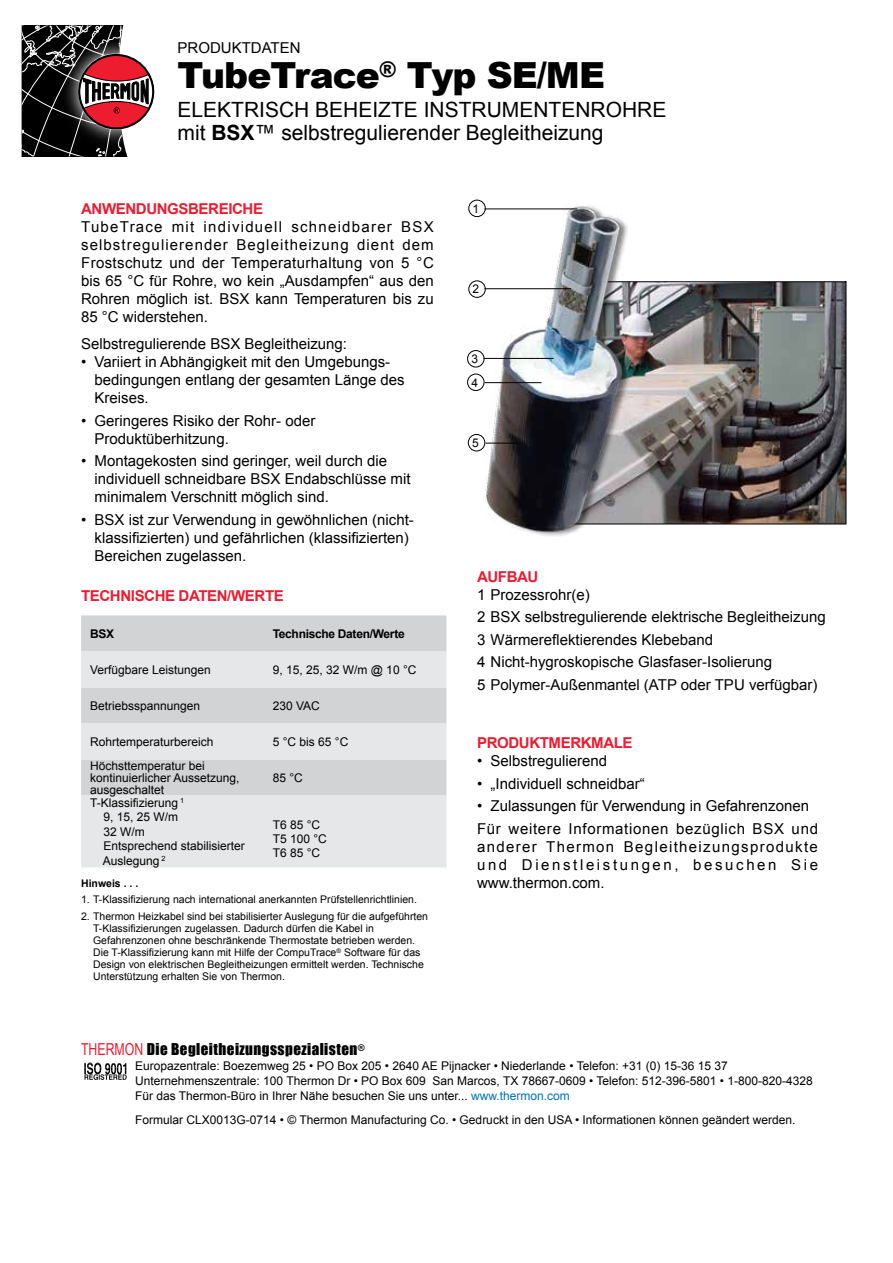
<style>
.page{position:relative;width:893px;height:1263px;background:#fff}
.page>*{position:absolute;margin:0;border:0;box-sizing:border-box;transform-origin:0 0}
.t1{font:900 36px "Arial";letter-spacing:-.025em;color:#000}
.t2{font:21px/22.5px "Arial";color:#000}
.t3{font:15px/18px "Arial";color:#000}
.t4{font:700 15px "Arial";letter-spacing:-.025em;color:#ed1b2f}
.t5{font:15px "Impact";letter-spacing:.03em;color:#000}
.t6{font:15px "Arial";color:#000101}
.t7{font:12px/14.4px "Arial";color:#000}
.t8{font:700 12px "Arial";letter-spacing:-.025em;color:#000}
.t9{font:10.5px/12px "Arial";color:#000}
.t10{font:700 10.5px "Arial";color:#000}
.s1{font-weight:700}
.s2{font-family:"Arial Narrow";font-size:16.5px;color:#ed1b2f}
.s3{color:#0072bc}
</style>
<div class="page">
<svg style="left:22px;top:25px;width:132px;height:131px"></svg>
<div style="left:78px;top:54px;width:76px;height:75px;border:2px solid #000;border-radius:50%"></div>
<img style="left:677px;top:281px;width:170px;height:244px">
<img style="left:467px;top:199px;width:210px;height:337px">
<hr style="left:484px;top:209px;width:93px;height:1px;background:#000">
<hr style="left:485px;top:382px;width:56px;height:1px;background:#000">
<hr style="left:486px;top:443px;width:32px;height:1px;background:#000">
<hr style="left:484px;top:358px;width:70px;height:1px;background:#000">
<hr style="left:484px;top:288px;width:87px;height:1px;background:#000">
<div style="left:468px;top:200px;width:18px;height:17px;border:1px solid #000;border-radius:50%"></div>
<div style="left:468px;top:280px;width:18px;height:18px;border:1px solid #000;border-radius:50%"></div>
<div style="left:467px;top:350px;width:17px;height:17px;border:1px solid #000;border-radius:50%"></div>
<div style="left:467px;top:374px;width:17px;height:17px;border:1px solid #000;border-radius:50%"></div>
<div style="left:468px;top:434px;width:17px;height:17px;border:1px solid #000;border-radius:50%"></div>
<div style="left:81px;top:615px;width:365px;height:36px;background:#d1d3d4"></div>
<svg style="left:81px;top:651px;width:365px;height:216px;fill:#e6e7e8"></svg>
<svg style="left:84px;top:1062px;width:43px;height:18px"></svg>
<p class="t6" style="left:178px;top:38px;width:125px">PRODUKTDATEN</p>
<h1 class="t1" style="left:178px;top:49px;width:429px">TubeTrace<sup>®</sup> Typ SE/ME</h1>
<h2 class="t2" style="left:178px;top:99px;width:490px">ELEKTRISCH BEHEIZTE INSTRUMENTENROHRE mit <span class="s1">BSX</span>™ selbstregulierender Begleitheizung</h2>
<p class="t4" style="left:81px;top:199px;width:183px">ANWENDUNGSBEREICHE</p>
<p class="t3" style="left:81px;top:218px;width:354px;text-align:justify">TubeTrace mit individuell schneidbarer BSX selbstregulierender Begleitheizung dient dem Frostschutz und der Temperaturhaltung von 5 °C bis 65 °C für Rohre, wo kein „Ausdampfen“ aus den Rohren möglich ist. BSX kann Temperaturen bis zu 85 °C widerstehen.</p>
<p class="t3" style="left:81px;top:335px;width:267px">Selbstregulierende BSX Begleitheizung:</p>
<p class="t3" style="left:95px;top:353px;width:312px;text-indent:-13px">• Variiert in Abhängigkeit mit den Umgebungs&shy;bedingungen entlang der gesamten Länge des<br>Kreises.</p>
<p class="t3" style="left:95px;top:412px;width:222px;text-indent:-14px">• Geringeres Risiko der Rohr- oder<br>Produktüberhitzung.</p>
<p class="t3" style="left:95px;top:452px;width:317px;text-indent:-14px">• Montagekosten sind geringer, weil durch die individuell schneidbare BSX Endabschlüsse mit minimalem Verschnitt möglich sind.</p>
<p class="t3" style="left:95px;top:511px;width:321px;text-indent:-14px">• BSX ist zur Verwendung in gewöhnlichen (nicht&shy;klassifizierten) und gefährlichen (klassifizierten)<br>Bereichen zugelassen.</p>
<p class="t4" style="left:81px;top:586px;width:204px">TECHNISCHE DATEN/WERTE</p>
<p class="t8" style="left:90px;top:626px;width:26px">BSX</p>
<p class="t8" style="left:273px;top:626px;width:133px">Technische Daten/Werte</p>
<p class="t7" style="left:90px;top:662px;width:122px">Verfügbare Leistungen</p>
<p class="t7" style="left:273px;top:662px;width:145px">9, 15, 25, 32 W/m @ 10 °C</p>
<p class="t7" style="left:90px;top:698px;width:112px">Betriebsspannungen</p>
<p class="t7" style="left:273px;top:698px;width:49px">230 VAC</p>
<p class="t7" style="left:90px;top:734px;width:125px">Rohrtemperaturbereich</p>
<p class="t7" style="left:273px;top:734px;width:77px">5 °C bis 65 °C</p>
<p class="t7" style="left:90px;top:760px;width:151px;line-height:12px">Höchsttemperatur bei kontinuierlicher Aussetzung, ausgeschaltet</p>
<p class="t7" style="left:273px;top:770px;width:32px">85 °C</p>
<p class="t7" style="left:103px;top:796px;width:144px;text-indent:-13px">T-Klassifizierung <sup>1<br></sup>9, 15, 25 W/m<br>32 W/m<br>Entsprechend stabilisierter<br>Auslegung <sup>2</sup></p>
<p class="t7" style="left:273px;top:817px;width:56px">T6 85 °C<br>T5 100 °C<br>T6 85 °C</p>
<p class="t10" style="left:81px;top:876px;width:59px">Hinweis . . .</p>
<p class="t9" style="left:81px;top:893px;width:337px">1. T-Klassifizierung nach international anerkannten Prüfstellenrichtlinien.</p>
<p class="t9" style="left:93px;top:910px;width:337px;text-indent:-12px">2. Thermon Heizkabel sind bei stabilisierter Auslegung für die aufgeführten T-Klassifizierungen zugelassen. Dadurch dürfen die Kabel in Gefahrenzonen ohne beschränkende Thermostate betrieben werden.<br>Die T-Klassifizierung kann mit Hilfe der CompuTrace<sup>®</sup> Software für das Design von elektrischen Begleitheizungen ermittelt werden. Technische Unterstützung erhalten Sie von Thermon.</p>
<p class="t7" style="left:473px;top:201px;width:8px">1</p>
<p class="t7" style="left:473px;top:282px;width:8px">2</p>
<p class="t7" style="left:471px;top:347px;width:8px;line-height:23.5px">3<br>4</p>
<p class="t7" style="left:472px;top:436px;width:8px">5</p>
<p class="t4" style="left:477px;top:567px;width:63px">AUFBAU</p>
<p class="t3" style="left:477px;top:584px;width:350px;line-height:22.5px">1 Prozessrohr(e)<br>2 BSX selbstregulierende elektrische Begleitheizung 3 Wärmereflektierendes Klebeband<br>4 Nicht-hygroskopische Glasfaser-Isolierung<br>5 Polymer-Außenmantel (ATP oder TPU verfügbar)</p>
<p class="t4" style="left:477px;top:733px;width:157px">PRODUKTMERKMALE</p>
<p class="t3" style="left:477px;top:752px;width:132px">• Selbstregulierend</p>
<p class="t3" style="left:477px;top:775px;width:169px">• „Individuell schneidbar“</p>
<p class="t3" style="left:477px;top:795px;width:342px;line-height:22.5px">• Zulassungen für Verwendung in Gefahrenzonen<br>Für weitere Informationen bezüglich BSX und</p>
<p class="t3" style="left:477px;top:838px;width:342px;text-align:justify">anderer Thermon Begleitheizungsprodukte und Dienstleistungen, besuchen Sie www.thermon.com.</p>
<p class="t5" style="left:81px;top:1040px;width:285px"><span class="s2">THERMON</span> Die Begleitheizungsspezialisten<sup>®</sup></p>
<p class="t7" style="left:135px;top:1058px;width:679px;line-height:15px">Europazentrale: Boezemweg 25 • PO Box 205 • 2640 AE Pijnacker • Niederlande • Telefon: +31 (0) 15-36 15 37<br>Unternehmenszentrale: 100 Thermon Dr • PO Box 609 San Marcos, TX 78667-0609 • Telefon: 512-396-5801 • 1-800-820-4328<br>Für das Thermon-Büro in Ihrer Nähe besuchen Sie uns unter... <span class="s3">www.thermon.com</span></p>
<p class="t7" style="left:135px;top:1113px;width:662px">Formular CLX0013G-0714 • © Thermon Manufacturing Co. • Gedruckt in den USA • Informationen können geändert werden.</p>
</div>
